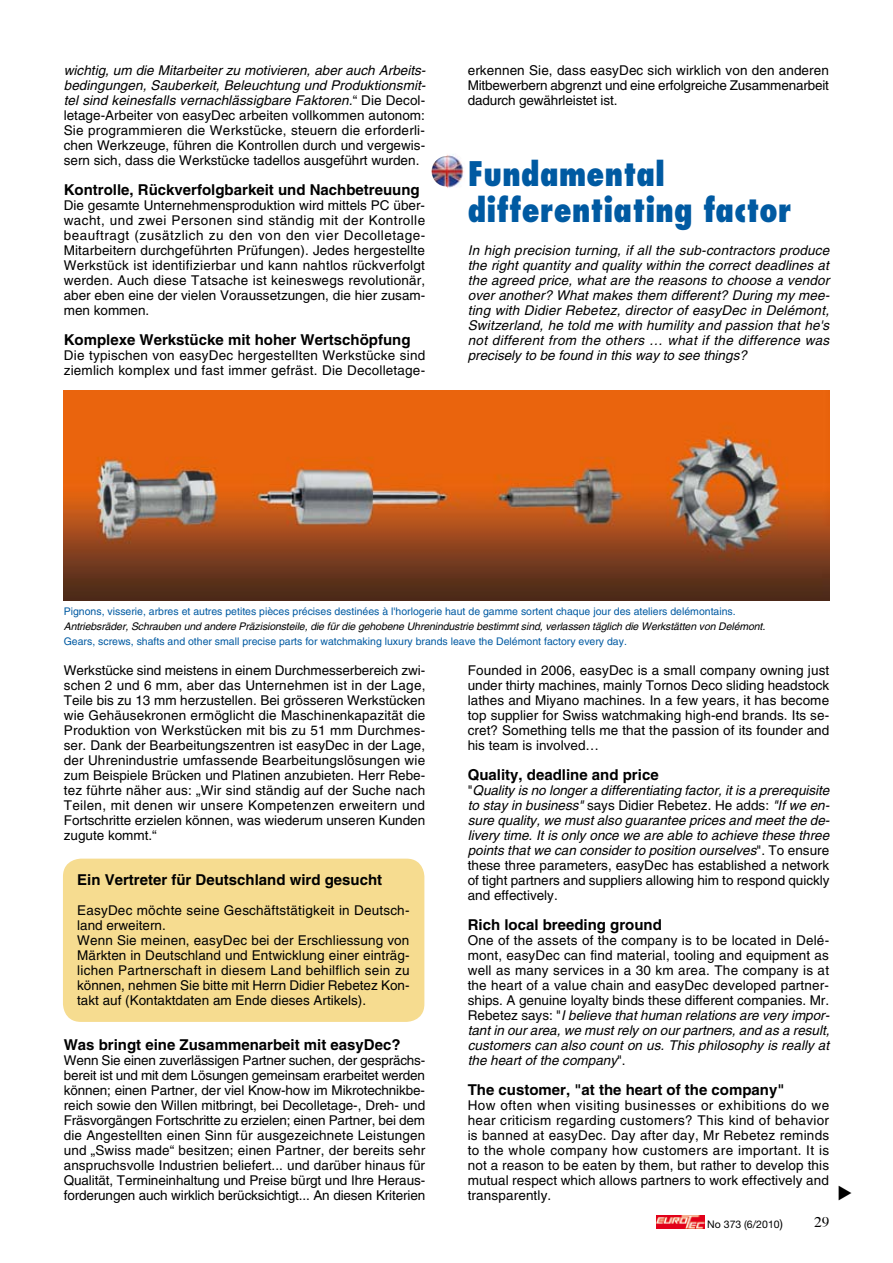
<style>
.page{position:relative;width:893px;height:1263px;background:#fff}
.page>*{position:absolute;margin:0;border:0;box-sizing:border-box;transform-origin:0 0}
.t1{font:800 condensed 33px/36px "Futura";color:#005aa2}
.t2{font:700 15px "Helvetica";color:#000}
.t3{font:13.5px/15px "Helvetica";letter-spacing:.01em;color:#000;text-align:justify}
.t4{font:italic 13.5px/15px "Helvetica";color:#000;text-align:justify}
.t5{font:10.5px "Helvetica";color:#005aa2}
.t6{font:italic 10.5px "Helvetica";letter-spacing:-.01em;color:#000}
.t7{font:10.5px "Helvetica Neue";color:#000}
.s1{font-style:italic}
.s2{font-style:normal}
.s3{font-size:12px}
</style>
<div class="page">
<svg style="left:656px;top:1215px;width:1px;height:13px"></svg>
<img style="left:657px;top:1215px;width:47px;height:13px">
<img style="left:64px;top:390px;width:765px;height:210px">
<div style="left:63px;top:859px;width:361px;height:163px;background:#f6dc90;border-radius:18px"></div>
<img style="left:431px;top:154px;width:33px;height:34px">
<p class="t3" style="left:64px;top:63px;width:364px"><span class="s1">wichtig, um die Mitarbeiter zu motivieren, aber auch Arbeits&shy;bedingungen, Sauberkeit, Beleuchtung und Produktionsmit&shy;tel sind keinesfalls vernachlässigbare Faktoren.</span>“ Die Decol&shy;letage-Arbeiter von easyDec arbeiten vollkommen autonom:<br>Sie programmieren die Werkstücke, steuern die erforderli&shy;chen Werkzeuge, führen die Kontrollen durch und vergewis&shy;sern sich, dass die Werkstücke tadellos ausgeführt wurden.</p>
<p class="t2" style="left:64px;top:180px;width:357px">Kontrolle, Rückverfolgbarkeit und Nachbetreuung</p>
<p class="t3" style="left:64px;top:198px;width:363px">Die gesamte U nternehmensproduktion wird mittels PC über&shy;wacht, und zwei Personen sind ständig mit der Kontrolle beauftragt (zusätzlich zu den von den vier Decolletage-Mitarbeitern durchgeführten Prüfungen). Jedes hergestellte Werkstück ist identifizierbar und kann nahtlos rückverfolgt werden. Auch diese Tatsache ist keineswegs revolutionär, aber eben eine der vielen Voraussetzungen, die hier zusam&shy;men kommen.</p>
<p class="t2" style="left:64px;top:330px;width:348px">Komplexe Werkstücke mit hoher Wertschöpfung</p>
<p class="t3" style="left:64px;top:348px;width:363px">Die typischen von easyDec hergestellten Werkstücke sind ziemlich komplex und fast immer gefräst. Die Decolletage-</p>
<p class="t3" style="left:468px;top:63px;width:363px">erkennen Sie, dass easyDec sich wirklich von den anderen Mitbewerbern abgrenzt und eine erfolgreiche Zusammenarbeit dadurch gewährleistet ist.</p>
<h1 class="t1" style="left:468px;top:155px;width:325px">Fundamental differentiating factor</h1>
<p class="t4" style="left:468px;top:243px;width:363px">In high precision turning, if all the sub-contractors produce the right quantity and quality within the correct deadlines at the agreed price, what are the reasons to choose a vendor over another? What makes them different? During my mee&shy;ting with Didier Rebetez, director of easyDec in Delémont, Switzerland, he told me with humility and passion that he's not different from the others … what if the difference was precisely to be found in this way to see things?</p>
<p class="t5" style="left:64px;top:605px;width:673px">Pignons, visserie, arbres et autres petites pièces précises destinées à l'horlogerie haut de gamme sortent chaque jour des ateliers delémontains.</p>
<p class="t6" style="left:64px;top:620px;width:703px">Antriebsräder, Schrauben und andere Präzisionsteile, die für die gehobene Uhrenindustrie bestimmt sind, verlassen täglich die Werkstätten von Delémont.</p>
<p class="t5" style="left:64px;top:635px;width:565px">Gears, screws, shafts and other small precise parts for watchmaking luxury brands leave the Delémont factory every day.</p>
<p class="t3" style="left:64px;top:663px;width:363px">Werkstücke sind meistens in einem Durchmesserbereich zwi&shy;schen 2 und 6 mm, aber das Unternehmen ist in der Lage, Teile bis zu 13 mm herzustellen. Bei grösseren Werkstücken wie Gehäusekronen ermöglicht die Maschinenkapazität die Produktion von Werkstücken mit bis zu 51 mm Durchmes&shy;ser. Dank der Bearbeitungszentren ist easyDec in der Lage, der U hrenindustrie umfassende Bearbeitungslösungen wie zum Beispiele Brücken und Platinen anzubieten. Herr Rebe&shy;tez führte näher aus: „Wir sind ständig auf der Suche nach Teilen, mit denen wir unsere Kompetenzen erweitern und Fortschritte erzielen können, was wiederum unseren Kunden zugute kommt.“</p>
<p class="t2" style="left:77px;top:870px;width:307px">Ein Vertreter für Deutschland wird gesucht</p>
<p class="t3" style="left:77px;top:903px;width:334px;text-align:left">EasyDec möchte seine Geschäftstätigkeit in Deutsch&shy;land erweitern.<br>Wenn Sie meinen, easyDec bei der Erschliessung von Märkten in Deutschland und Entwicklung einer einträg&shy;lichen Partnerschaft in diesem Land behilflich sein zu können, nehmen Sie bitte mit Herrn Didier Rebetez Kon&shy;takt auf (Kontaktdaten am Ende dieses Artikels).</p>
<p class="t2" style="left:64px;top:1035px;width:338px">Was bringt eine Zusammenarbeit mit easyDec?</p>
<p class="t3" style="left:64px;top:1053px;width:363px">Wenn Sie einen zuverlässigen Partner suchen, der gesprächs&shy;bereit ist und mit dem Lösungen gemeinsam erarbeitet werden können; einen Partner, der viel Know-how im Mikrotechnikbe&shy;reich sowie den Willen mitbringt, bei Decolletage-, Dreh- und Fräsvorgängen Fortschritte zu erzielen; einen Partner, bei dem die Angestellten einen Sinn für ausgezeichnete Leistungen und „Swiss made“ besitzen; einen Partner, der bereits sehr anspruchsvolle I ndustrien beliefert... und darüber hinaus für Qualität, Termineinhaltung und Preise bürgt und I hre Heraus&shy;forderungen auch wirklich berücksichtigt... An diesen Kriterien</p>
<p class="t3" style="left:468px;top:663px;width:363px">Founded in 2006, easyDec is a small company owning just under thirty machines, mainly Tornos Deco sliding headstock lathes and Miyano machines. I n a few years, it has become top supplier for Swiss watchmaking high-end brands. Its se&shy;cret? Something tells me that the passion of its founder and his team is involved…</p>
<p class="t2" style="left:468px;top:765px;width:192px">Quality, deadline and price</p>
<p class="t4" style="left:468px;top:783px;width:363px"><span class="s2">"</span>Quality is no longer a differentiating factor, it is a prerequisite to stay in business" <span class="s2">says Didier Rebetez. He adds:</span> "If we en&shy;sure quality, we must also guarantee prices and meet the de&shy;livery time. It is only once we are able to achieve these three points that we can consider to position ourselves<span class="s2">". To ensure these three parameters, easyDec has established a network of tight partners and suppliers allowing him to respond quickly and effectively.</span></p>
<p class="t2" style="left:468px;top:915px;width:196px">Rich local breeding ground</p>
<p class="t3" style="left:468px;top:933px;width:363px">One of the assets of the company is to be located in Delé&shy;mont, easyDec can find material, tooling and equipment as well as many services in a 30 km area. The company is at the heart of a value chain and easyDec developed partner&shy;ships. A genuine loyalty binds these different companies. Mr.<br>Rebetez says: "<span class="s1">I believe that human relations are very impor&shy;tant in our area, we must rely on our partners, and as a result, customers can also count on us. This philosophy is really at the heart of the company</span>".</p>
<p class="t2" style="left:468px;top:1080px;width:318px">The customer, "at the heart of the company"</p>
<p class="t3" style="left:468px;top:1098px;width:363px">How often when visiting businesses or exhibitions do we hear criticism regarding customers? This kind of behavior is banned at easyDec. Day after day, Mr Rebetez reminds to the whole company how customers are important. It is not a reason to be eaten by them, but rather to develop this mutual respect which allows partners to work effectively and transparently.</p>
<p class="t7" style="left:707px;top:1218px;width:77px">No 373 (6/2010<span class="s3">)</span></p>
</div>
